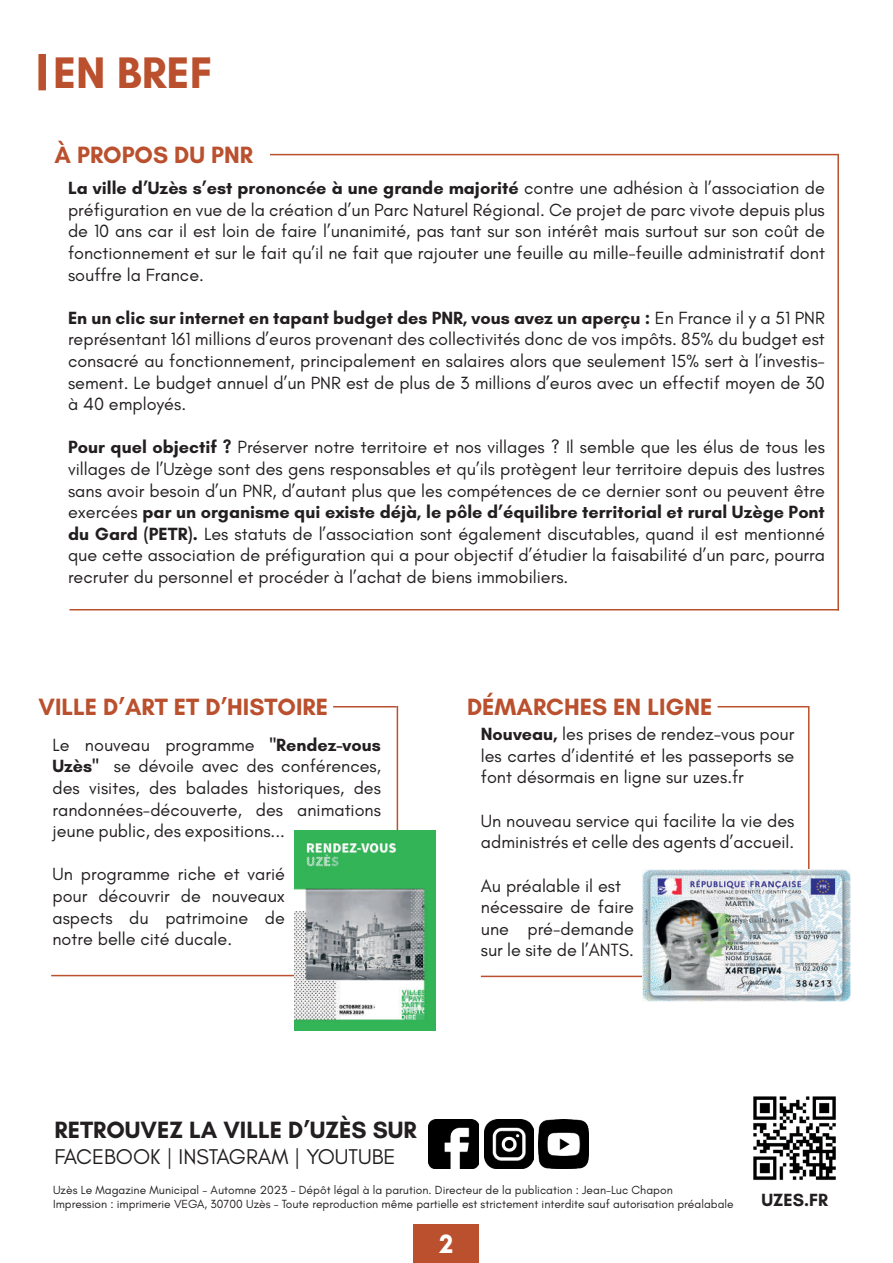
<style>
.page{position:relative;width:893px;height:1263px;background:#fff}
.page>*{position:absolute;margin:0;border:0;box-sizing:border-box;transform-origin:0 0}
.t1{font:700 45px "Glacial Indifference";color:#ba502d}
.t2{font:700 27px "Glacial Indifference";color:#fff}
.t3{font:700 24px "Glacial Indifference";color:#ba502d}
.t4{font:700 24px "Glacial Indifference";color:#231f20}
.t5{font:21.75px "Glacial Indifference";color:#231f20}
.t6{font:18px/21.6px "Glacial Indifference";color:#231f20;text-align:justify}
.t7{font:700 18px "Glacial Indifference";color:#231f20}
.t8{font:12px/14.4px "Glacial Indifference";color:#231f20}
.s1{font-weight:700}
</style>
<div class="page">
<div style="left:38px;top:54px;width:8px;height:36px;background:#ba502d"></div>
<hr style="left:270px;top:154px;width:569px;height:1px;background:#ba502d">
<hr style="left:333px;top:706px;width:64px;height:1px;background:#ba502d">
<hr style="left:397px;top:706px;width:1px;height:321px;background:#ba502d">
<hr style="left:51px;top:975px;width:357px;height:1px;background:#ba502d">
<img style="left:295px;top:830px;width:141px;height:200px">
<hr style="left:718px;top:706px;width:90px;height:1px;background:#ba502d">
<hr style="left:808px;top:706px;width:1px;height:271px;background:#ba502d">
<hr style="left:481px;top:976px;width:328px;height:1px;background:#ba502d">
<img style="left:643px;top:869px;width:207px;height:133px">
<hr style="left:837px;top:154px;width:2px;height:456px;background:#ba502d">
<hr style="left:70px;top:609px;width:769px;height:1px;background:#ba502d">
<img style="left:428px;top:1119px;width:50px;height:50px">
<img style="left:484px;top:1119px;width:50px;height:50px">
<img style="left:539px;top:1119px;width:50px;height:50px">
<img style="left:753px;top:1096px;width:83px;height:84px">
<div style="left:414px;top:1224px;width:65px;height:39px;background:#ba502d"></div>
<h1 class="t1" style="left:53px;top:45px;width:161px">EN BREF</h1>
<h3 class="t3" style="left:55px;top:140px;width:200px">À PROPOS DU PNR</h3>
<p class="t6" style="left:68px;top:178px;width:758px"><span class="s1">La ville d’Uzès s’est prononcée à une grande majorité</span> contre une adhésion à l’association de préfiguration en vue de la création d’un Parc Naturel Régional. Ce projet de parc vivote depuis plus de 10 ans car il est loin de faire l’unanimité, pas tant sur son intérêt mais surtout sur son coût de fonctionnement et sur le fait qu’il ne fait que rajouter une feuille au mille-feuille administratif dont souffre la France.</p>
<p class="t6" style="left:68px;top:307px;width:758px"><span class="s1">En un clic sur internet en tapant budget des PNR, vous avez un aperçu :</span> En France il y a 51 PNR représentant 161 millions d’euros provenant des collectivités donc de vos impôts. 85% du budget est consacré au fonctionnement, principalement en salaires alors que seulement 15% sert à l’investis&shy;sement. Le budget annuel d’un PNR est de plus de 3 millions d’euros avec un effectif moyen de 30 à 40 employés.</p>
<p class="t6" style="left:68px;top:437px;width:758px"><span class="s1">Pour quel objectif ?</span> Préserver notre territoire et nos villages ? Il semble que les élus de tous les villages de l’Uzège sont des gens responsables et qu’ils protègent leur territoire depuis des lustres sans avoir besoin d’un PNR, d’autant plus que les compétences de ce dernier sont ou peuvent être exercées <span class="s1">par un organisme qui existe déjà, le pôle d’équilibre territorial et rural Uzège Pont du Gard (PETR).</span> Les statuts de l’association sont également discutables, quand il est mentionné que cette association de préfiguration qui a pour objectif d’étudier la faisabilité d’un parc, pourra recruter du personnel et procéder à l’achat de biens immobiliers.</p>
<h3 class="t3" style="left:38px;top:692px;width:291px">VILLE D’ART ET D’HISTOIRE</h3>
<p class="t6" style="left:52px;top:734px;width:330px">Le nouveau programme <span class="s1">"Rendez-vous Uzès"</span> se dévoile avec des conférences, des visites, des balades historiques, des randonnées-découverte, des animations jeune public, des expositions...</p>
<p class="t6" style="left:52px;top:864px;width:234px">Un programme riche et varié pour découvrir de nouveaux aspects du patrimoine de notre belle cité ducale.</p>
<h3 class="t3" style="left:467px;top:692px;width:247px">DÉMARCHES EN LIGNE</h3>
<p class="t6" style="left:481px;top:724px;width:315px"><span class="s1">Nouveau,</span> les prises de rendez-vous pour les cartes d’identité et les passeports se font désormais en ligne sur uzes.fr</p>
<p class="t6" style="left:481px;top:810px;width:315px">Un nouveau service qui facilite la vie des administrés et celle des agents d’accueil.</p>
<p class="t6" style="left:481px;top:875px;width:155px;text-align:left">Au préalable il est nécessaire de faire une pré-demande sur le site de l’ANTS.</p>
<h3 class="t4" style="left:55px;top:1115px;width:364px">RETROUVEZ LA VILLE D’UZÈS SUR</h3>
<p class="t5" style="left:55px;top:1144px;width:342px">FACEBOOK | INSTAGRAM | YOUTUBE</p>
<p class="t8" style="left:53px;top:1182px;width:682px">Uzès Le Magazine Municipal - Automne 2023 - Dépôt légal à la parution. Directeur de la publication : Jean-Luc Chapon<br>Impression : imprimerie VEGA, 30700 Uzès - Toute reproduction même partielle est strictement interdite sauf autorisation préalabale</p>
<h2 class="t2" style="left:439px;top:1227px;width:15px">2</h2>
<p class="t7" style="left:762px;top:1189px;width:68px">UZES.FR</p>
</div>
